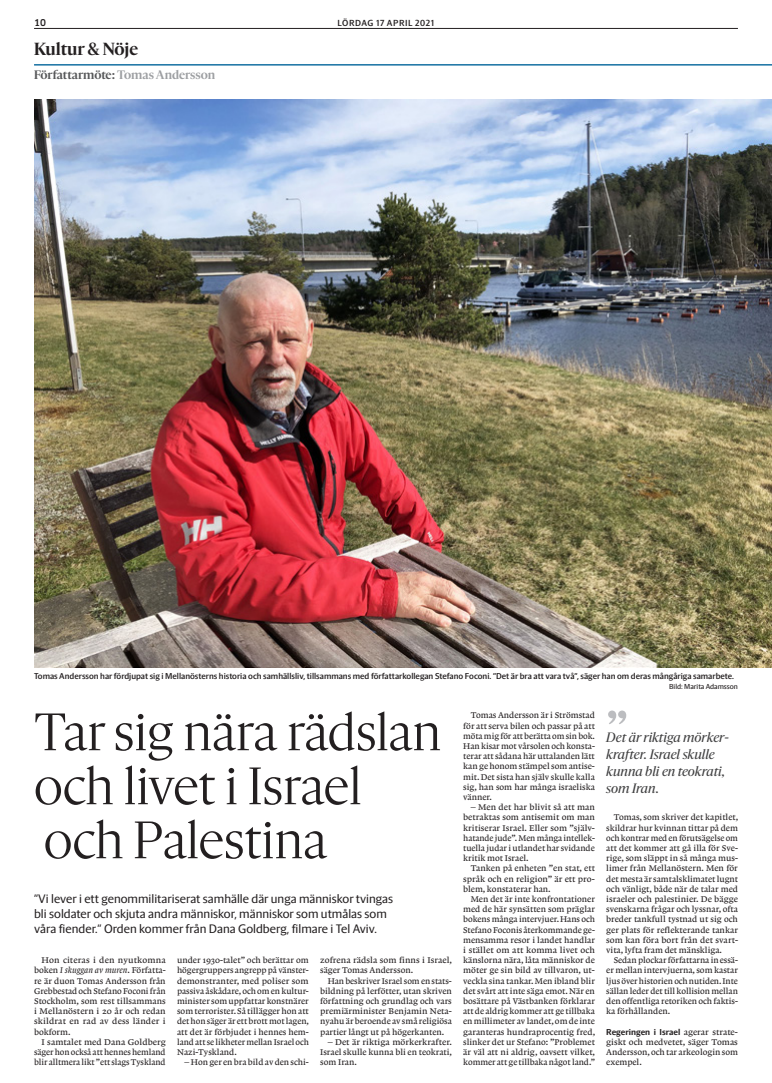
<style>
.page{position:relative;width:772px;height:1083px;background:#fff}
.page>*{position:absolute;margin:0;border:0;box-sizing:border-box;transform-origin:0 0}
.t1{font:300 54px/54px "Gothia GP Serif";letter-spacing:-.005em;color:#231f20}
.t2{font:700 50px "Gothia GP Serif";color:#bcbdc0}
.t3{font:700 18px "Gothia GP Serif";letter-spacing:-.01em;color:#231f20}
.t4{font:italic 14px/17px "Gothia GP Serif";letter-spacing:-.005em;color:#3e3e3f}
.t5{font:12.6px/15px "Gothia GP Sans";color:#231f20}
.t6{font:700 12.6px "Gothia GP Serif";letter-spacing:-.005em;color:#57585a}
.t7{font:500 9.2px "Clan OT";color:#231f20}
.t8{font:600 9px "Gothia GP Sans";letter-spacing:.06em;color:#231f20}
.t9{font:8.8px/10.2px "Lexicon No 1 A Txt";color:#231f20;text-align:justify}
.t10{font:700 8.8px "Gothia GP Sans";color:#231f20}
.t11{font:600 8.7px "Gothia GP Sans";color:#231f20}
.t12{font:500 7.4px "Gothia GP Sans";color:#231f20}
.s1{color:#9d9fa2}
.s2{font-family:"Lexicon No 1 A Txt";font-weight:400}
.s3{font-style:italic}
</style>
<div class="page">
<hr style="left:34px;top:28px;width:703px;height:1px;background:#231f20">
<hr style="left:34px;top:64px;width:737px;height:2px;background:#1570a2">
<img style="left:34px;top:99px;width:737px;height:568px">
<p class="t7" style="left:34px;top:17px;width:13px">10</p>
<p class="t8" style="left:337px;top:18px;width:98px">lördag 17 april 2021</p>
<h3 class="t3" style="left:34px;top:39px;width:105px">Kultur &amp; Nöje</h3>
<h3 class="t6" style="left:34px;top:68px;width:182px">Författarmöte: <span class="s1">Tomas Andersson</span></h3>
<p class="t11" style="left:34px;top:672px;width:701px">Tomas Andersson har fördjupat sig i Mellanösterns historia och samhällsliv, tillsammans med författarkollegan Stefano Foconi. ”Det är bra att vara två”, säger han om deras mångåriga samarbete.</p>
<p class="t12" style="left:668px;top:683px;width:70px">Bild: Marita Adamsson</p>
<h1 class="t1" style="left:34px;top:705px;width:408px">Tar sig nära rädslan och livet i Israel och Palestina</h1>
<h2 class="t2" style="left:605px;top:699px;width:23px">”</h2>
<h3 class="t4" style="left:605px;top:729px;width:124px">Det är riktiga mörker&shy;krafter. Israel skulle kunna bli en teokrati, som Iran.</h3>
<p class="t9" style="left:463px;top:710px;width:133px;text-indent:8px">Tomas Andersson är i Strömstad för att serva bilen och passar på att möta mig för att berätta om sin bok.<br>Han kisar mot vårsolen och konsta&shy;terar att sådana här uttalanden lätt kan ge honom stämpel som antise&shy;mit. Det sista han själv skulle kalla sig, han som har många israeliska vänner.</p>
<p class="t9" style="left:463px;top:802px;width:133px;text-indent:8px">– Men det har blivit så att man betraktas som antisemit om man kritiserar Israel. Eller som ”själv&shy;hatande jude”. Men många intellek&shy;tuella judar i utlandet har svidande kritik mot Israel.</p>
<p class="t9" style="left:463px;top:863px;width:133px;text-indent:8px">Tanken på enheten ”en stat, ett språk och en religion” är ett pro&shy;blem, konstaterar han.</p>
<p class="t9" style="left:463px;top:894px;width:133px;text-indent:7px">Men det är inte konfrontationer med de här synsätten som präglar bokens många intervjuer. Hans och Stefano Foconis återkommande ge&shy;mensamma resor i landet handlar i stället om att komma livet och känslorna nära, låta människor de möter ge sin bild av tillvaron, ut&shy;veckla sina tankar. Men ibland blir det svårt att inte säga emot. När en bosättare på Västbanken förklarar att de aldrig kommer att ge tillbaka en millimeter av landet, om de inte garanteras hundraprocentig fred, slinker det ur Stefano: ”Problemet är väl att ni aldrig, oavsett vilket, kommer att ge tillbaka något land.”</p>
<p class="t9" style="left:605px;top:812px;width:133px;text-indent:8px">Tomas, som skriver det kapitlet, skildrar hur kvinnan tittar på dem och kontrar med en förutsägelse om att det kommer att gå illa för Sve&shy;rige, som släppt in så många mus&shy;limer från Mellanöstern. Men för det mesta är samtalsklimatet lugnt och vänligt, både när de talar med israeler och palestinier. De bägge svenskarna frågar och lyssnar, ofta breder tankfull tystnad ut sig och ger plats för reflekterande tankar som kan föra bort från det svart&shy;vita, lyfta fram det mänskliga.</p>
<p class="t9" style="left:605px;top:955px;width:133px;text-indent:8px">Sedan plockar författarna in essä&shy;er mellan intervjuerna, som kastar ljus över historien och nutiden. Inte sällan leder det till kollision mellan den offentliga retoriken och faktis&shy;ka förhållanden.</p>
<p class="t10" style="left:605px;top:1027px;width:133px">Regeringen i Israel <span class="s2">agerar strate-</span></p>
<p class="t9" style="left:605px;top:1037px;width:133px">giskt och medvetet, säger Tomas Andersson, och tar arkeologin som exempel.</p>
<h3 class="t5" style="left:34px;top:891px;width:360px">”Vi lever i ett genommilitariserat samhälle där unga människor tvingas bli soldater och skjuta andra människor, människor som utmålas som våra fiender.” Orden kommer från Dana Goldberg, filmare i Tel Aviv.</h3>
<p class="t9" style="left:34px;top:955px;width:133px;text-indent:8px">Hon citeras i den nyutkomna boken <span class="s3">I skuggan av muren</span>. Författa&shy;re är duon Tomas Andersson från Grebbestad och Stefano Foconi från Stockholm, som rest tillsammans i Mellanöstern i 20 år och redan skildrat en rad av dess länder i bokform.</p>
<p class="t9" style="left:34px;top:1037px;width:133px;text-indent:8px">I samtalet med Dana Goldberg säger hon också att hennes hemland blir alltmera likt ”ett slags Tyskland</p>
<p class="t9" style="left:177px;top:955px;width:133px">under 1930-talet” och berättar om högergruppers angrepp på vänster&shy;demonstranter, med poliser som passiva åskådare, och om en kultur&shy;minister som uppfattar konstnärer som terrorister. Så tillägger hon att det hon säger är ett brott mot lagen, att det är förbjudet i hennes hem&shy;land att se likheter mellan Israel och Nazi-Tyskland.</p>
<p class="t9" style="left:184px;top:1057px;width:126px">– Hon ger en bra bild av den schi-</p>
<p class="t9" style="left:320px;top:955px;width:133px">zofrena rädsla som finns i Israel, säger Tomas Andersson.</p>
<p class="t9" style="left:320px;top:975px;width:133px;text-indent:8px">Han beskriver Israel som en stats&shy;bildning på lerfötter, utan skriven författning och grundlag och vars premiärminister Benjamin Neta&shy;nyahu är beroende av små religiösa partier långt ut på högerkanten.</p>
<p class="t9" style="left:320px;top:1037px;width:133px;text-indent:8px">– Det är riktiga mörkerkrafter.<br>Israel skulle kunna bli en teokrati, som Iran.</p>
</div>
